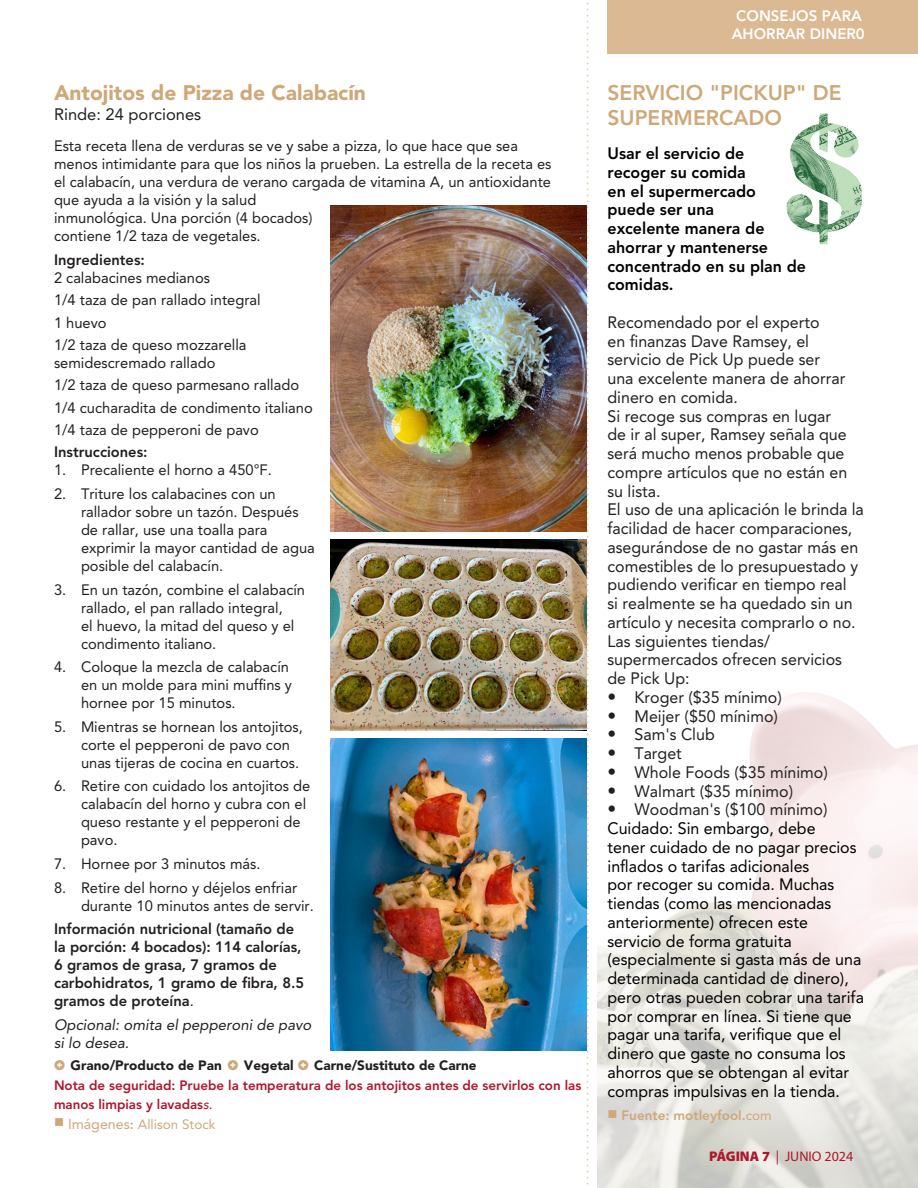
<style>
.page{position:relative;width:918px;height:1188px;background:#fff}
.page>*{position:absolute;margin:0;border:0;box-sizing:border-box;transform-origin:0 0}
.Bullets_-_fully_indented{font:800 21px/25.2px "Avenir LT Std";color:#cfa878}
.t1{font:900 21px "Avenir LT Std";color:#cfa878}
.Bullets_-_fully_indented-2{font:16.5px/18.8px "Avenir LT Std";color:#231f20}
.Bullets_-_fully_indented-3{font:16.5px/18.8px "Avenir LT Std";color:#000}
.Bullets_-_fully_indented-4{font:800 16.5px/18.8px "Avenir LT Std";color:#000}
.t2{font:15px/18px "Avenir LT Std";color:#231f20}
.t3{font:800 15px/18px "Avenir LT Std";color:#231f20}
.t4{font:italic 15px/18px "Avenir LT Std";color:#231f20}
.t5{font:800 15px "Avenir LT Std";color:#fff}
.t6{font:13.95px "Myriad Pro";color:#ae172b}
.t7{font:800 13.5px/19.8px "Avenir LT Std";color:#ae172b}
.t8{font:900 13.5px "Avenir LT Std";color:#231f20}
.t9{font:13.5px "Avenir LT Std";color:#cfa878}
.Bullets_-_fully_indented-5{font:800 13.5px "Avenir LT Std";color:#cfa878}
.s1{font-weight:400}
.s2{font-weight:400;font-style:italic}
.s3{font-size:14.25px}
.s4{font-weight:800}
.s5{font-size:18px}
.s6{font-weight:900}
</style>
<div class="page">
<div style="left:608px;top:0;width:310px;height:54px;background:#dbb992"></div>
<img style="left:786px;top:113px;width:76px;height:131px">
<svg style="left:587px;top:2px;width:2px;height:1183px"></svg>
<img style="left:597px;top:244px;width:321px;height:944px">
<img style="left:331px;top:205px;width:256px;height:327px">
<img style="left:331px;top:540px;width:256px;height:191px">
<img style="left:331px;top:739px;width:256px;height:311px">
<p class="t1" style="left:54px;top:80px;width:313px">Antojitos de Pizza de Calabacín</p>
<p class="Bullets_-_fully_indented-2" style="left:54px;top:105px;width:149px">Rinde: 24 porciones</p>
<p class="t2" style="left:54px;top:137px;width:499px">Esta receta llena de verduras se ve y sabe a pizza, lo que hace que sea menos intimidante para que los niños la prueben. La estrella de la receta es el calabacín, una verdura de verano cargada de vitamina A, un antioxidante que ayuda a la visión y la salud<br>inmunológica. Una porción (4 bocados)<br>contiene 1/2 taza de vegetales.</p>
<p class="t3" style="left:54px;top:251px;width:92px">Ingredientes:</p>
<p class="t2" style="left:54px;top:269px;width:158px">2 calabacines medianos</p>
<p class="t2" style="left:54px;top:291px;width:208px">1/4 taza de pan rallado integral</p>
<p class="t2" style="left:54px;top:314px;width:54px">1 huevo</p>
<p class="t2" style="left:54px;top:336px;width:194px">1/2 taza de queso mozzarella semidescremado rallado</p>
<p class="t2" style="left:54px;top:376px;width:247px">1/2 taza de queso parmesano rallado</p>
<p class="t2" style="left:54px;top:399px;width:260px">1/4 cucharadita de condimento italiano</p>
<p class="t2" style="left:54px;top:421px;width:206px">1/4 taza de pepperoni de pavo</p>
<p class="t3" style="left:54px;top:443px;width:95px">Instrucciones:</p>
<p class="t2" style="left:54px;top:461px;width:219px">1. Precaliente el horno a 450°F.</p>
<p class="t2" style="left:81px;top:485px;width:235px;text-indent:-27px">2. Triture los calabacines con un rallador sobre un tazón. Después de rallar, use una toalla para exprimir la mayor cantidad de agua posible del calabacín.</p>
<p class="t2" style="left:81px;top:580px;width:226px;text-indent:-27px">3. En un tazón, combine el calabacín rallado, el pan rallado integral,<br>el huevo, la mitad del queso y el condimento italiano.</p>
<p class="t2" style="left:81px;top:658px;width:213px;text-indent:-27px">4. Coloque la mezcla de calabacín en un molde para mini muffins y hornee por 15 minutos.</p>
<p class="t2" style="left:81px;top:718px;width:223px;text-indent:-27px">5. Mientras se hornean los antojitos, corte el pepperoni de pavo con unas tijeras de cocina en cuartos.</p>
<p class="t2" style="left:81px;top:777px;width:231px;text-indent:-27px">6. Retire con cuidado los antojitos de calabacín del horno y cubra con el queso restante y el pepperoni de pavo.</p>
<p class="t2" style="left:54px;top:855px;width:208px">7. Hornee por 3 minutos más.</p>
<p class="t2" style="left:81px;top:879px;width:234px;text-indent:-27px">8. Retire del horno y déjelos enfriar durante 10 minutos antes de servir.</p>
<p class="t3" style="left:54px;top:920px;width:252px">Información nutricional (tamaño de la porción: 4 bocados): 114 calorías,<br>6 gramos de grasa, 7 gramos de carbohidratos, 1 gramo de fibra, 8.5 gramos de proteína<span class="s1">.</span></p>
<p class="t4" style="left:54px;top:1016px;width:259px">Opcional: omita el pepperoni de pavo si lo desea.</p>
<p class="t8" style="left:71px;top:1057px;width:153px">Grano/Producto de Pan</p>
<p class="t8" style="left:244px;top:1057px;width:51px">Vegetal</p>
<p class="t8" style="left:314px;top:1057px;width:164px">Carne/Sustituto de Carne</p>
<p class="t7" style="left:54px;top:1075px;width:529px">Nota de seguridad: Pruebe la temperatura de los antojitos antes de servirlos con las manos limpias y lavadas<span class="s2">s.</span></p>
<p class="t9" style="left:54px;top:1116px;width:163px">■ <span class="s3">Imágenes</span><span class="s4">:</span> Allison Stock</p>
<p class="t5" style="left:736px;top:7px;width:127px">CONSEJOS PARA</p>
<p class="t5" style="left:732px;top:25px;width:135px">AHORRAR DINER0</p>
<p class="Bullets_-_fully_indented" style="left:608px;top:80px;width:236px">SERVICIO "PICKUP" DE<br>SUPERMERCADO</p>
<p class="Bullets_-_fully_indented-4" style="left:608px;top:144px;width:200px">Usar el servicio de recoger su comida<br>en el supermercado puede ser una<br>excelente manera de ahorrar y mantenerse concentrado en su plan de comidas.</p>
<p class="Bullets_-_fully_indented-2" style="left:608px;top:313px;width:239px">Recomendado por el experto<br>en finanzas Dave Ramsey, el servicio de Pick Up puede ser una excelente manera de ahorrar dinero en comida.</p>
<p class="Bullets_-_fully_indented-2" style="left:608px;top:407px;width:241px">Si recoge sus compras en lugar de ir al super, Ramsey señala que será mucho menos probable que compre artículos que no están en su lista.</p>
<p class="Bullets_-_fully_indented-2" style="left:608px;top:500px;width:258px">El uso de una aplicación le brinda la facilidad de hacer comparaciones, asegurándose de no gastar más en comestibles de lo presupuestado y pudiendo verificar en tiempo real<br>si realmente se ha quedado sin un artículo y necesita comprarlo o no.</p>
<p class="Bullets_-_fully_indented-2" style="left:608px;top:632px;width:236px">Las siguientes tiendas/ supermercados ofrecen servicios de Pick Up:</p>
<p class="Bullets_-_fully_indented-2" style="left:608px;top:688px;width:176px"><span class="s5">•</span> Kroger ($35 mínimo)</p>
<p class="Bullets_-_fully_indented-2" style="left:608px;top:707px;width:172px"><span class="s5">•</span> Meijer ($50 mínimo)</p>
<p class="Bullets_-_fully_indented-2" style="left:608px;top:725px;width:109px"><span class="s5">•</span> Sam's Club</p>
<p class="Bullets_-_fully_indented-2" style="left:608px;top:744px;width:76px"><span class="s5">•</span> Target</p>
<p class="Bullets_-_fully_indented-2" style="left:608px;top:763px;width:222px"><span class="s5">•</span> Whole Foods ($35 mínimo)</p>
<p class="Bullets_-_fully_indented-2" style="left:608px;top:782px;width:187px"><span class="s5">•</span> Walmart ($35 mínimo)</p>
<p class="Bullets_-_fully_indented-2" style="left:608px;top:800px;width:222px"><span class="s5">•</span> Woodman's ($100 mínimo)</p>
<p class="Bullets_-_fully_indented-3" style="left:608px;top:819px;width:258px">Cuidado: Sin embargo, debe<br>tener cuidado de no pagar precios inflados o tarifas adicionales<br>por recoger su comida. Muchas tiendas (como las mencionadas anteriormente) ofrecen este servicio de forma gratuita (especialmente si gasta más de una determinada cantidad de dinero), pero otras pueden cobrar una tarifa por comprar en línea. Si tiene que pagar una tarifa, verifique que el dinero que gaste no consuma los ahorros que se obtengan al evitar compras impulsivas en la tienda.</p>
<p class="Bullets_-_fully_indented-5" style="left:608px;top:1108px;width:166px">■ Fuente: motleyfool.<span class="s1">com</span></p>
<p class="t6" style="left:709px;top:1148px;width:146px"><span class="s6">PÁGINA 7</span> | JUNIO 2024</p>
</div>
